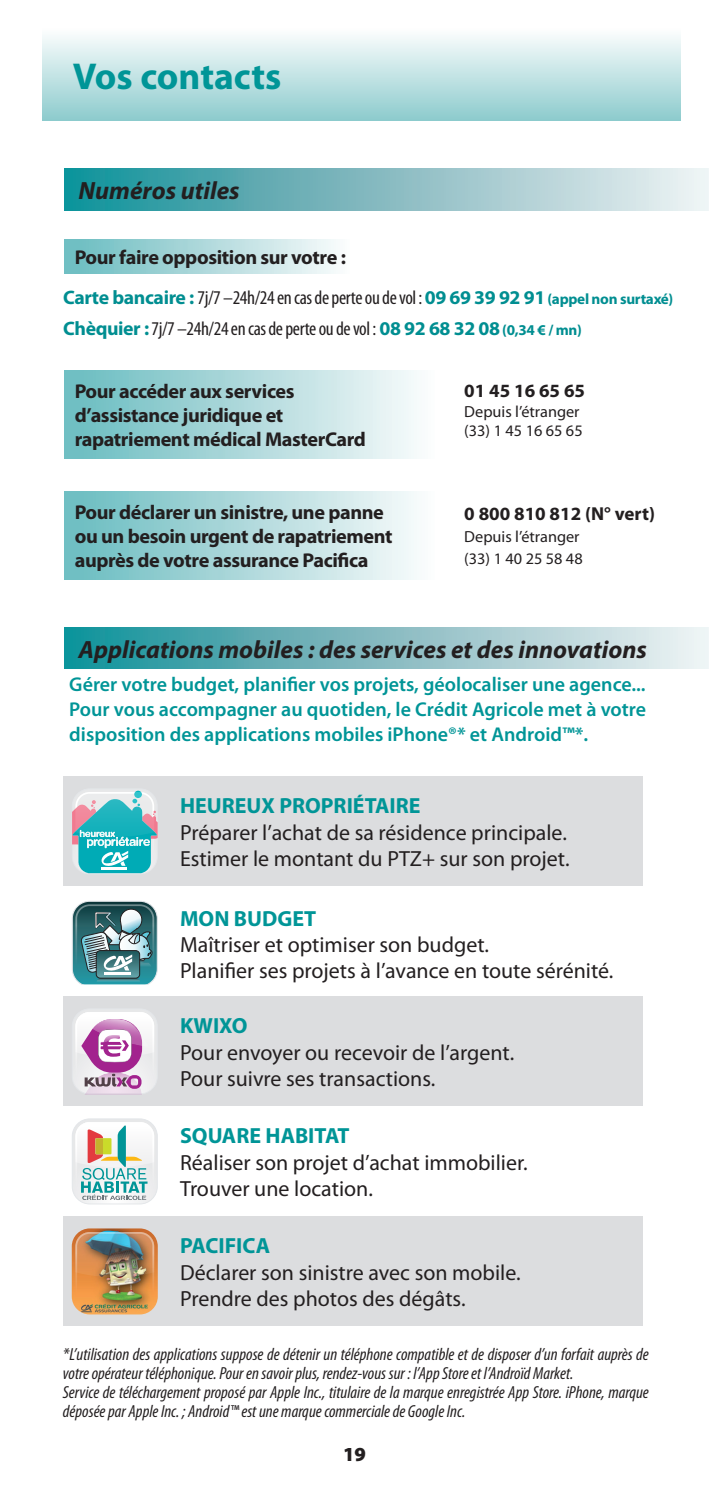
<style>
.page{position:relative;width:709px;height:1489px;background:#fff}
.page>*{position:absolute;margin:0;border:0;box-sizing:border-box;transform-origin:0 0}
.t1{font:700 37.5px "Myriad Pro";color:#009597}
.t2{font:italic 700 25px "Myriad Pro";color:#231f20}
.t3{font:22px/26.2px "Myriad Pro";color:#231f20}
.t4{font:700 22px "Myriad Pro";color:#009597}
.t5{font:700 20px/24px "Myriad Pro";letter-spacing:-.02em;color:#231f20}
.t6{font:600 20px/25px "Myriad Pro";color:#009597;text-align:justify}
.t7{font:900 20px "Myriad Pro";color:#231f20}
.t8{font:condensed 19.5px/31.5px "Myriad Pro";letter-spacing:-.02em;color:#231f20}
.t9{font:700 18.75px "Myriad Pro";color:#231f20}
.t10{font:italic condensed 17.5px/18.8px "Myriad Pro";color:#231f20}
.t11{font:16px/19.2px "Myriad Pro";color:#231f20}
.s1{font-weight:700;font-stretch:normal;color:#008e91}
.s2{font-weight:700;font-stretch:normal;font-size:15px;color:#008e91}
</style>
<div class="page">
<div style="left:43px;top:28px;width:637px;height:92px;background:linear-gradient(to bottom,#fefefe,#8fccce)"></div>
<div style="left:65px;top:627px;width:644px;height:42px;background:linear-gradient(to right,#168e97,#f3eff1)"></div>
<div style="left:65px;top:169px;width:644px;height:41px;background:linear-gradient(to right,#168e97,#f3eff1)"></div>
<img style="left:72px;top:901px;width:86px;height:83px">
<hr style="left:104px;top:971px;width:26px;height:3px;background:#fff">
<div style="left:63px;top:776px;width:579px;height:110px;background:#dcdddf"></div>
<svg style="left:72px;top:790px;width:86px;height:84px"></svg>
<div style="left:63px;top:996px;width:579px;height:110px;background:#dcdddf"></div>
<svg style="left:73px;top:1010px;width:84px;height:84px"></svg>
<div style="left:63px;top:1216px;width:579px;height:110px;background:#dcdddf"></div>
<img style="left:72px;top:1228px;width:86px;height:86px">
<img style="left:75px;top:1231px;width:79px;height:79px">
<svg style="left:72px;top:1118px;width:86px;height:86px"></svg>
<div style="left:65px;top:239px;width:285px;height:34px;background:linear-gradient(to right,#69bbbf,#fafbfc)"></div>
<div style="left:65px;top:370px;width:370px;height:88px;background:linear-gradient(to right,#69bbbf,#fafbfc)"></div>
<div style="left:65px;top:491px;width:370px;height:89px;background:linear-gradient(to right,#69bbbf,#fafbfc)"></div>
<h1 class="t1" style="left:73px;top:51px;width:210px">Vos contacts</h1>
<h2 class="t2" style="left:79px;top:174px;width:163px">Numéros utiles</h2>
<p class="t5" style="left:75px;top:244px;width:273px">Pour faire opposition sur votre :</p>
<p class="t8" style="left:63px;top:281px;width:611px"><span class="s1">Carte bancaire :</span> 7j/7 –24h/24 en cas de perte ou de vol : <span class="s1">09 69 39 92 91</span> <span class="s2">(appel non surtaxé)<br></span><span class="s1">Chèquier :</span>7j/7 –24h/24 en cas de perte ou de vol : <span class="s1">08 92 68 32 08</span> <span class="s2">(0,34 € / mn)</span></p>
<p class="t5" style="left:75px;top:378px;width:293px">Pour accéder aux services d’assistance juridique et rapatriement médical MasterCard</p>
<p class="t9" style="left:464px;top:379px;width:122px">01 45 16 65 65</p>
<p class="t11" style="left:464px;top:401px;width:120px">Depuis l’étranger (33) 1 45 16 65 65</p>
<p class="t5" style="left:75px;top:499px;width:319px">Pour déclarer un sinistre, une panne ou un besoin urgent de rapatriement auprès de votre assurance Pacifica</p>
<p class="t9" style="left:464px;top:501px;width:192px">0 800 810 812 (N° vert)</p>
<p class="t11" style="left:464px;top:525px;width:120px;line-height:21.8px">Depuis l’étranger (33) 1 40 25 58 48</p>
<h2 class="t2" style="left:79px;top:633px;width:570px">Applications mobiles : des services et des innovations</h2>
<p class="t6" style="left:69px;top:671px;width:578px">Gérer votre budget, planifier vos projets, géolocaliser une agence...<br>Pour vous accompagner au quotiden, le Crédit Agricole met à votre disposition des applications mobiles iPhone®* et Android™*.</p>
<p class="t4" style="left:180px;top:791px;width:242px">HEUREUX PROPRIÉTAIRE</p>
<p class="t3" style="left:180px;top:818px;width:391px">Préparer l’achat de sa résidence principale.<br>Estimer le montant du PTZ+ sur son projet.</p>
<p class="t4" style="left:180px;top:903px;width:138px">MON BUDGET</p>
<p class="t3" style="left:180px;top:931px;width:435px">Maîtriser et optimiser son budget.<br>Planifier ses projets à l’avance en toute sérénité.</p>
<p class="t4" style="left:180px;top:1011px;width:69px">KWIXO</p>
<p class="t3" style="left:180px;top:1038px;width:335px">Pour envoyer ou recevoir de l’argent.<br>Pour suivre ses transactions.</p>
<p class="t4" style="left:180px;top:1121px;width:171px">SQUARE HABITAT</p>
<p class="t3" style="left:180px;top:1148px;width:349px">Réaliser son projet d’achat immobilier.<br>Trouver une location.</p>
<p class="t4" style="left:180px;top:1231px;width:92px">PACIFICA</p>
<p class="t3" style="left:180px;top:1258px;width:342px">Déclarer son sinistre avec son mobile.<br>Prendre des photos des dégâts.</p>
<p class="t10" style="left:63px;top:1344px;width:587px">*L’utilisation des applications suppose de détenir un téléphone compatible et de disposer d’un forfait auprès de votre opérateur téléphonique. Pour en savoir plus, rendez-vous sur : l’App Store et l’Androïd Market.<br>Service de téléchargement proposé par Apple Inc., titulaire de la marque enregistrée App Store. iPhone, marque déposée par Apple Inc. ; Android™ est une marque commerciale de Google Inc.</p>
<p class="t7" style="left:343px;top:1441px;width:24px">19</p>
</div>
